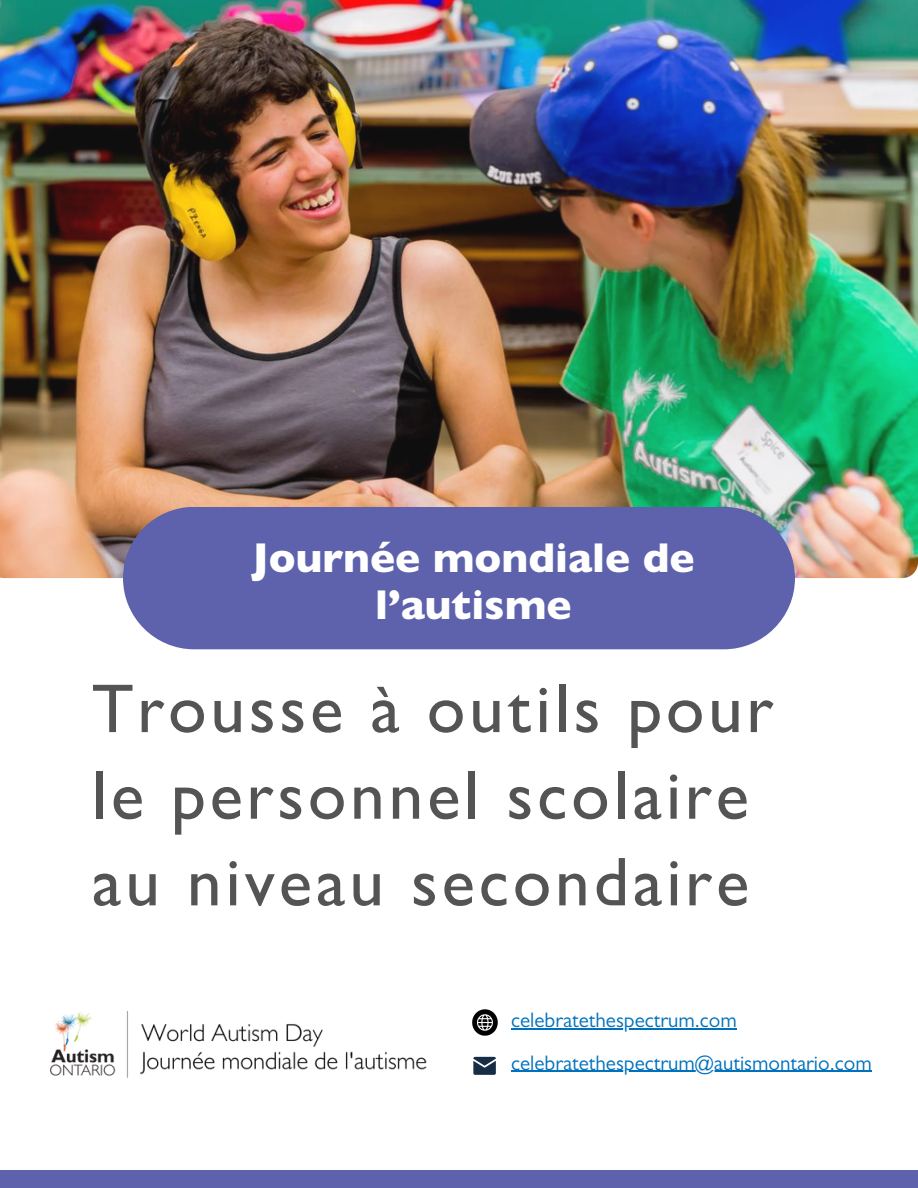
<style>
.page{position:relative;width:918px;height:1188px;background:#fff}
.page>*{position:absolute;margin:0;border:0;box-sizing:border-box;transform-origin:0 0}
.t1{font:500 69.3px/86.7px "Gill Sans";letter-spacing:.055em;color:#545454}
.t2{font:800 42.15px/47.2px "Gill Sans";color:#fff;text-align:center}
.t3{font:21px "Gill Sans";color:#0071bc}
</style>
<div class="page">
<img style="left:0;top:0;width:918px;height:578px">
<div style="left:123px;top:507px;width:672px;height:142px;background:#5e62ac;border-radius:71px"></div>
<div style="left:0;top:1170px;width:918px;height:18px;background:#5e62ac"></div>
<svg style="left:473px;top:1057px;width:23px;height:18px"></svg>
<img style="left:472px;top:1009px;width:26px;height:27px">
<hr style="left:511px;top:1071px;width:361px;height:1px;background:#0071bc">
<hr style="left:511px;top:1028px;width:226px;height:1px;background:#0071bc">
<img style="left:50px;top:1011px;width:377px;height:67px">
<p class="t2" style="left:252px;top:540px;width:444px">Journée mondiale de l’autisme</p>
<p class="t1" style="left:92px;top:676px;width:683px">Trousse à outils pour le personnel scolaire au niveau secondaire</p>
<p class="t3" style="left:511px;top:1013px;width:227px">celebratethespectrum.com</p>
<p class="t3" style="left:511px;top:1055px;width:362px">celebratethespectrum@autismontario.com</p>
</div>
